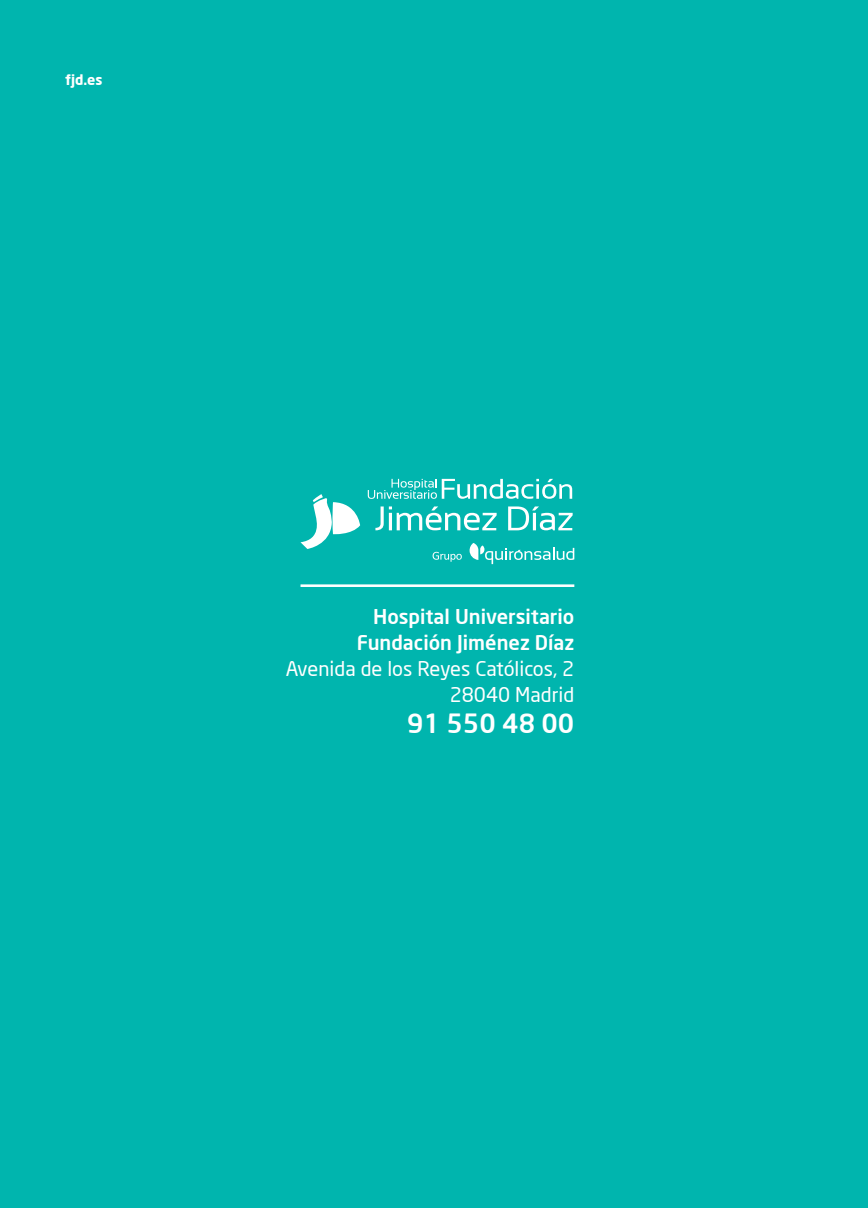
<style>
.page{position:relative;width:868px;height:1208px;background:#fff}
.page>*{position:absolute;margin:0;border:0;box-sizing:border-box;transform-origin:0 0}
.t1{font:500 26px "Neo Sans";color:#fff}
.t2{font:500 20px/26px "Neo Sans";color:#fff;text-align:right}
.t3{font:20px/26px "Neo Sans";color:#fff;text-align:right}
.t4{font:700 14px "Neo Sans";color:#fff}
</style>
<div class="page">
<div style="left:0;top:0;width:867px;height:1207px;background:#00b5ae"></div>
<hr style="left:300px;top:584px;width:274px;height:3px;background:#fff">
<svg style="left:375px;top:506px;width:121px;height:24px"></svg>
<svg style="left:508px;top:506px;width:64px;height:24px"></svg>
<svg style="left:300px;top:494px;width:60px;height:55px"></svg>
<svg style="left:367px;top:479px;width:205px;height:20px"></svg>
<svg style="left:469px;top:543px;width:105px;height:21px"></svg>
<svg style="left:432px;top:551px;width:29px;height:10px"></svg>
<p class="t4" style="left:65px;top:71px;width:39px">fjd.es</p>
<p class="t2" style="left:357px;top:602px;width:219px">Hospital Universitario<br>Fundación Jiménez Díaz</p>
<p class="t3" style="left:285px;top:654px;width:290px">Avenida de los Reyes Católicos, 2<br>28040 Madrid</p>
<h1 class="t1" style="left:407px;top:706px;width:168px">91 550 48 00</h1>
</div>
